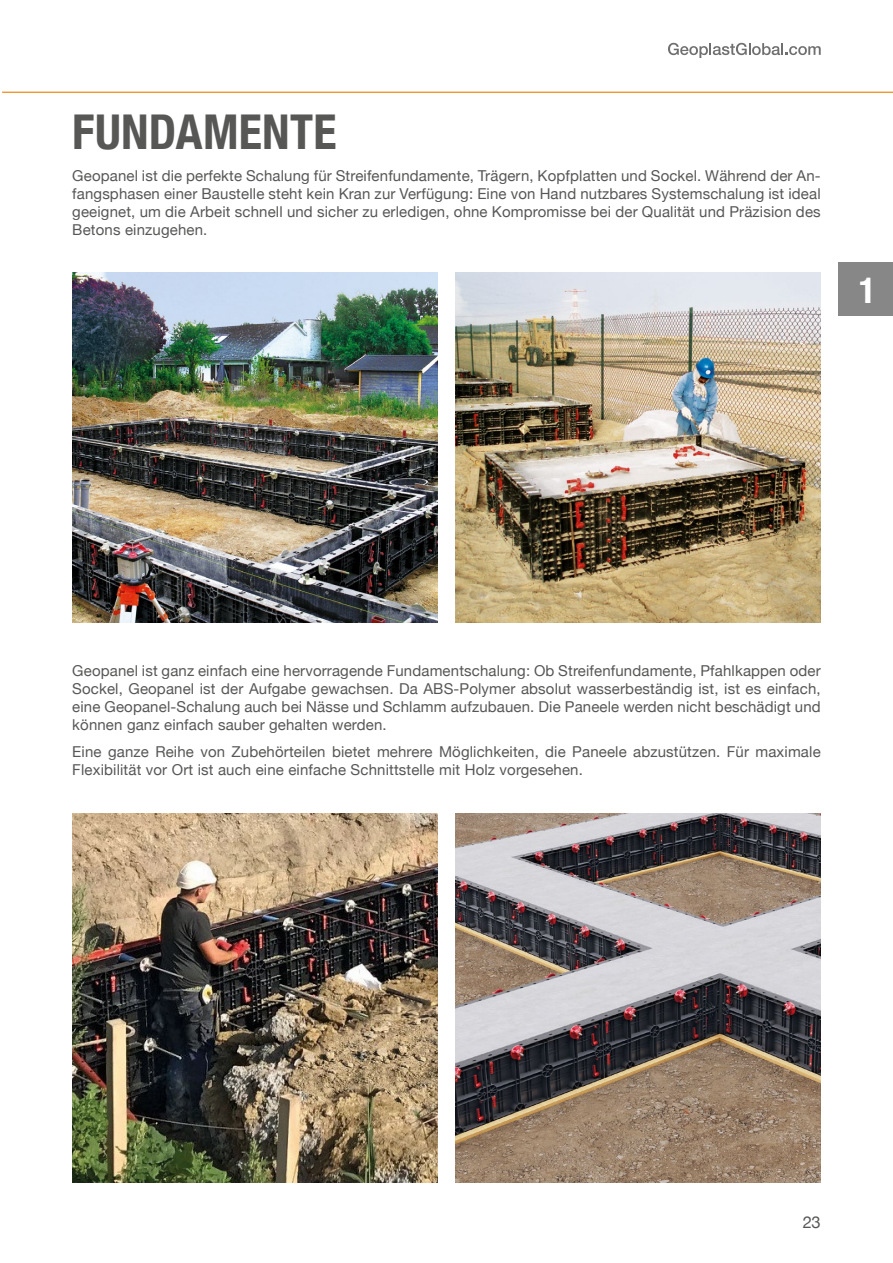
<style>
.page{position:relative;width:893px;height:1263px;background:#fff}
.page>*{position:absolute;margin:0;border:0;box-sizing:border-box;transform-origin:0 0}
.t1{font:700 condensed 48px "Helvetica Neue";letter-spacing:.005em;color:#575756}
.t2{font:700 condensed 36px "Helvetica Neue";color:#fff}
.t3{font:16.5px "Helvetica Neue";color:#575756}
.t4{font:15px/18px "Helvetica Neue";letter-spacing:.01em;color:#575756;text-align:justify}
</style>
<div class="page">
<img style="left:72px;top:813px;width:366px;height:369px">
<img style="left:455px;top:813px;width:366px;height:369px">
<img style="left:72px;top:273px;width:366px;height:350px">
<img style="left:455px;top:273px;width:366px;height:350px">
<hr style="left:2px;top:92px;width:891px;height:1px;background:#ec7c01">
<svg style="left:668px;top:43px;width:153px;height:15px"></svg>
<div style="left:838px;top:262px;width:55px;height:54px;background:#878787"></div>
<h1 class="t1" style="left:72px;top:93px;width:266px">FUNDAMENTE</h1>
<p class="t4" style="left:72px;top:167px;width:750px">Geopanel ist die perfekte Schalung für Streifenfundamente, Trägern, Kopfplatten und Sockel. Während der An&shy;fangsphasen einer Baustelle steht kein Kran zur Verfügung: Eine von Hand nutzbares Systemschalung ist ideal geeignet, um die Arbeit schnell und sicher zu erledigen, ohne Kompromisse bei der Qualität und Präzision des Betons einzugehen.</p>
<h2 class="t2" style="left:859px;top:260px;width:19px">1</h2>
<p class="t4" style="left:72px;top:662px;width:750px">Geopanel ist ganz einfach eine hervorragende Fundamentschalung: Ob Streifenfundamente, Pfahlkappen oder Sockel, Geopanel ist der Aufgabe gewachsen. Da ABS-Polymer absolut wasserbeständig ist, ist es einfach, eine Geopanel-Schalung auch bei Nässe und Schlamm aufzubauen. Die Paneele werden nicht beschädigt und können ganz einfach sauber gehalten werden.</p>
<p class="t4" style="left:72px;top:743px;width:750px">Eine ganze Reihe von Zubehörteilen bietet mehrere Möglichkeiten, die Paneele abzustützen. Für maximale<br>Flexibilität vor Ort ist auch eine einfache Schnittstelle mit Holz vorgesehen.</p>
<p class="t3" style="left:803px;top:1210px;width:19px">23</p>
</div>
